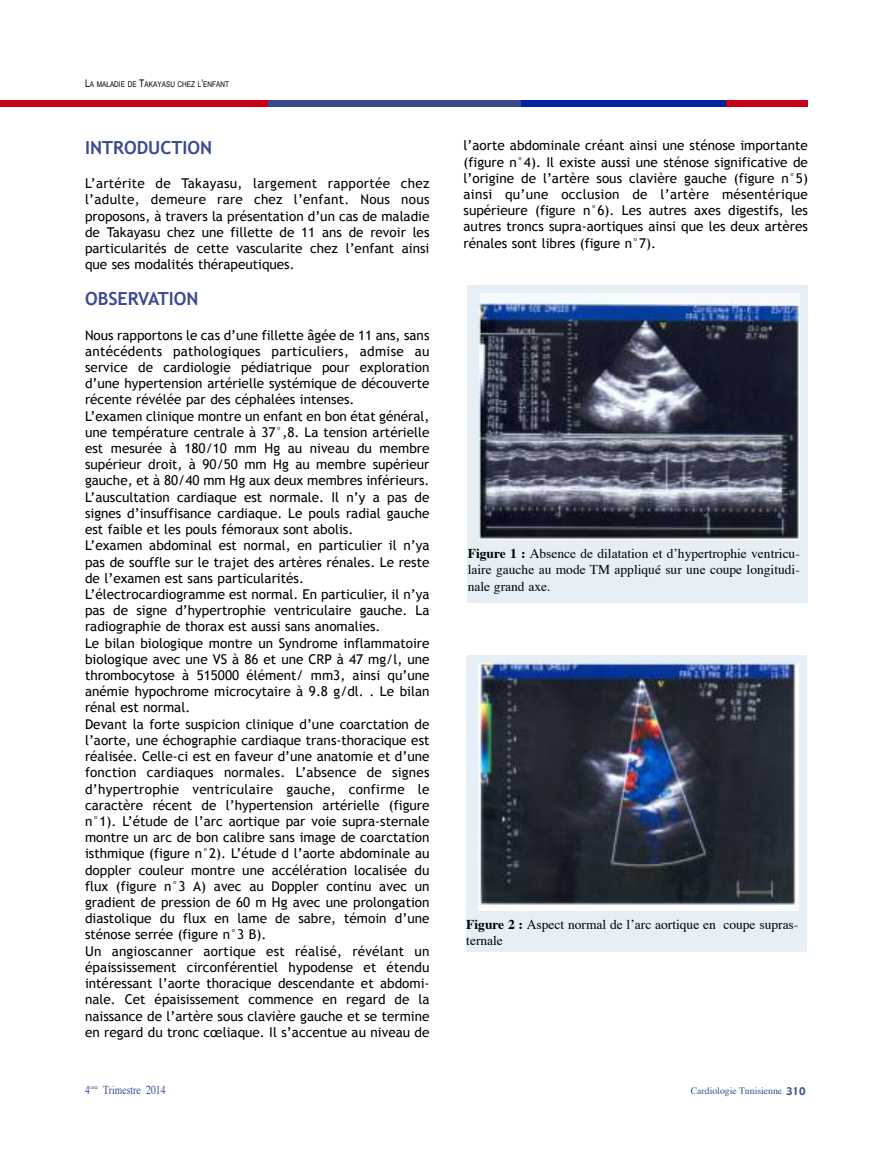
<style>
.page{position:relative;width:893px;height:1149px;background:#fff}
.page>*{position:absolute;margin:0;border:0;box-sizing:border-box;transform-origin:0 0}
.t1{font:700 18px "Trebuchet MS";color:#3b4990}
.t2{font:13.5px/16.2px "Trebuchet MS";color:#000;text-align:justify}
.t3{font:13.5px/16.2px "Times";color:#000;text-align:justify}
.t4{font:12.15px "Times";color:#3b4990;scale:.8 1}
.t5{font:9.75px "Times";color:#3b4990}
.t6{font:7.8px "Arial Narrow";color:#000}
.s1{font-size:10.5px}
.s2{font-weight:700}
.s3{font-family:"Gadget";font-size:10.5px}
</style>
<div class="page">
<div style="left:468px;top:285px;width:340px;height:317px;background:#e5eff5"></div>
<div style="left:480px;top:293px;width:320px;height:246px;background:#f7fafc"></div>
<img style="left:480px;top:303px;width:320px;height:236px">
<div style="left:466px;top:655px;width:340px;height:296px;background:#e5eff5"></div>
<img style="left:478px;top:663px;width:320px;height:246px">
<div style="left:0;top:100px;width:270px;height:6px;background:#ca0016"></div>
<div style="left:269px;top:100px;width:252px;height:6px;background:#3b4990"></div>
<div style="left:521px;top:100px;width:205px;height:6px;background:#0022a3"></div>
<div style="left:726px;top:100px;width:82px;height:6px;background:#ca0016"></div>
<p class="t6" style="left:85px;top:81px;width:146px"><span class="s1">L</span>A MALADIE DE <span class="s1">T</span>AKAYASU CHEZ L<span class="s1">’</span>ENFANT</p>
<h1 class="t1" style="left:85px;top:137px;width:129px">INTRODUCTION</h1>
<p class="t2" style="left:85px;top:175px;width:346px">l’artérite de Takayasu, largement rapportée chez l’adulte, demeure rare chez l’enfant. nous nous proposons, à travers la présentation d’un cas de maladie de Takayasu chez une fillette de 11 ans de revoir les particularités de cette vascularite chez l’enfant ainsi que ses modalités thérapeutiques.</p>
<h1 class="t1" style="left:85px;top:288px;width:115px">OBSERVATION</h1>
<p class="t2" style="left:85px;top:326px;width:346px;text-align:left">nous rapportons le cas d’une fillette âgée de 11 ans, sans antécédents pathologiques particuliers, admise au service de cardiologie pédiatrique pour exploration d’une hypertension artérielle systémique de découverte récente révélée par des céphalées intenses.<br>l’examen clinique montre un enfant en bon état général, une température centrale à 37°,8. la tension artérielle est mesurée à 180/10 mm Hg au niveau du membre supérieur droit, à 90/50 mm Hg au membre supérieur gauche, et à 80/40 mm Hg aux deux membres inférieurs. l’auscultation cardiaque est normale. il n’y a pas de signes d’insuffisance cardiaque. le pouls radial gauche est faible et les pouls fémoraux sont abolis.<br>l’examen abdominal est normal, en particulier il n’ya pas de souffle sur le trajet des artères rénales. le reste de l’examen est sans particularités. l’électrocardiogramme est normal. en particulier, il n’ya pas de signe d’hypertrophie ventriculaire gauche. la radiographie de thorax est aussi sans anomalies.<br>le bilan biologique montre un syndrome inflammatoire biologique avec une Vs à 86 et une CrP à 47 mg/l, une thrombocytose à 515000 élément/ mm3, ainsi qu’une anémie hypochrome microcytaire à 9.8 g/dl. . le bilan rénal est normal.<br>devant la forte suspicion clinique d’une coarctation de l’aorte, une échographie cardiaque trans-thoracique est réalisée. Celle-ci est en faveur d’une anatomie et d’une fonction cardiaques normales. l’absence de signes d’hypertrophie ventriculaire gauche, confirme le caractère récent de l’hypertension artérielle (figure n°1). l’étude de l’arc aortique par voie supra-sternale montre un arc de bon calibre sans image de coarctation isthmique (figure n°2). l’étude d l’aorte abdominale au doppler couleur montre une accélération localisée du flux (figure n°3 a) avec au doppler continu avec un gradient de pression de 60 m Hg avec une prolongation diastolique du flux en lame de sabre, témoin d’une sténose serrée (figure n°3 B).<br>un angioscanner aortique est réalisé, révélant un épaississement circonférentiel hypodense et étendu intéressant l’aorte thoracique descendante et abdomi&shy;nale. Cet épaisissement commence en regard de la naissance de l’artère sous clavière gauche et se termine en regard du tronc cœliaque. il s’accentue au niveau de</p>
<p class="t4" style="left:85px;top:1083px;width:102px">4<sup>eme</sup> Trimestre 2014</p>
<p class="t2" style="left:463px;top:137px;width:346px">l’aorte abdominale créant ainsi une sténose importante (figure n°4). il existe aussi une sténose significative de l’origine de l’artère sous clavière gauche (figure n°5) ainsi qu’une occlusion de l’artère mésentérique supérieure (figure n°6). les autres axes digestifs, les autres troncs supra-aortiques ainsi que les deux artères rénales sont libres (figure n°7).</p>
<p class="t3" style="left:468px;top:546px;width:334px"><span class="s2">Figure 1 :</span> Absence de dilatation et d’hypertrophie ventricu&shy;laire gauche au mode TM appliqué sur une coupe longitudi&shy;nale grand axe.</p>
<p class="t3" style="left:466px;top:916px;width:334px"><span class="s2">Figure 2 :</span> Aspect normal de l’arc aortique en coupe supras&shy;ternale</p>
<p class="t5" style="left:691px;top:1086px;width:116px">Cardiologie Tunisienne <span class="s3">310</span></p>
</div>
